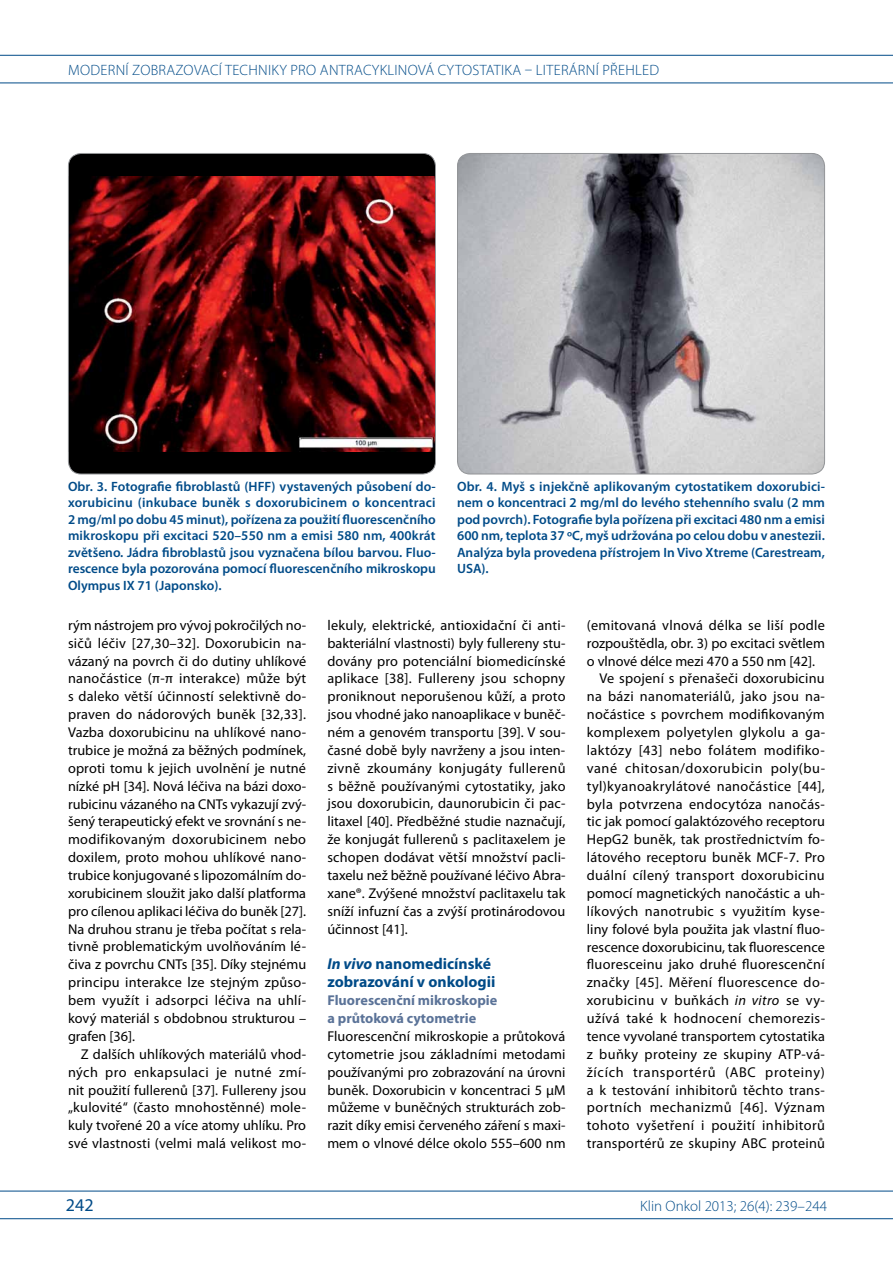
<style>
.page{position:relative;width:893px;height:1263px;background:#fff}
.page>*{position:absolute;margin:0;border:0;box-sizing:border-box;transform-origin:0 0}
.t1{font:18px "Myriad Pro";color:#004b88}
.t2{font:700 15.75px/17.9px "Myriad Pro";color:#004b88}
.t3{font:300 15px "Myriad Pro";letter-spacing:.02em;color:#004b88}
.t4{font:300 15px "Myriad Pro";color:#004b88}
.t5{font:14.25px/17.9px "Myriad Pro";letter-spacing:.02em;color:#000;text-align:justify}
.t6{font:14.25px "Myriad Pro";color:#000}
.t7{font:14.25px "Myriad Pro";letter-spacing:.04em;color:#000}
.t8{font:700 14.25px/17.9px "Myriad Pro";color:#5b7398}
.t9{font:14.25px "Myriad Pro";letter-spacing:.05em;color:#000}
.t10{font:600 13.5px/16.5px "Myriad Pro";color:#004b88;text-align:justify}
.s1{font-style:italic}
</style>
<div class="page">
<hr style="left:0;top:55px;width:893px;height:1px;background:#004b88">
<hr style="left:0;top:83px;width:893px;height:1px;background:#004b88">
<hr style="left:0;top:1191px;width:893px;height:1px;background:#004b88">
<hr style="left:0;top:1218px;width:893px;height:1px;background:#004b88">
<div style="left:68px;top:153px;width:367px;height:321px;background:#000;border-radius:13px"></div>
<img style="left:70px;top:176px;width:364px;height:275px">
<div style="left:68px;top:153px;width:368px;height:321px;border:1px solid #939598;border-radius:13px"></div>
<img style="left:457px;top:153px;width:368px;height:321px">
<div style="left:457px;top:153px;width:368px;height:321px;border:1px solid #939598;border-radius:13px"></div>
<p class="t3" style="left:68px;top:61px;width:592px">MODERNÍ ZOBRAZOVACÍ TECHNIKY PRO ANTRACYKLINOVÁ CYTOSTATIKA – LITERÁRNÍ PŘEHLED</p>
<p class="t10" style="left:68px;top:478px;width:369px">Obr. 3. Fotografie fibroblastů (HFF) vystavených působení do&shy;xorubicinu (inkubace buněk s doxorubicinem o koncentraci 2 mg/ml po dobu 45 minut), pořízena za použití fluorescenčního mikroskopu při excitaci 520–550 nm a emisi 580 nm, 400krát zvětšeno. Jádra fibroblastů jsou vyznačena bílou barvou. Fluo&shy;rescence byla pozorována pomocí fluorescenčního mikroskopu Olympus IX 71 (Japonsko).</p>
<p class="t10" style="left:457px;top:478px;width:369px">Obr. 4. Myš s injekčně aplikovaným cytostatikem doxorubici&shy;nem o koncentraci 2 mg/ml do levého stehenního svalu (2 mm pod povrch). Fotografie byla pořízena při excitaci 480 nm a emisi 600 nm, teplota 37 ºC, myš udržována po celou dobu v anestezii.<br>Analýza byla provedena přístrojem In Vivo Xtreme (Carestream, USA).</p>
<p class="t5" style="left:68px;top:616px;width:240px">rým nástrojem pro vývoj pokročilých no&shy;sičů léčiv [27,30–32]. Doxorubicin na&shy;vázaný na povrch či do dutiny uhlíkové nanočástice (π‑π interakce) může být s daleko větší účinností selektivně do&shy;praven do nádorových buněk [32,33].<br>Vazba doxorubicinu na uhlíkové nano&shy;trubice je možná za běžných podmínek, oproti tomu k jejich uvolnění je nutné nízké pH [34]. Nová léčiva na bázi doxo&shy;rubicinu vázaného na CNTs vykazují zvý&shy;šený terapeutický efekt ve srovnání s ne&shy;modifikovaným doxorubicinem nebo doxilem, proto mohou uhlíkové nano&shy;trubice konjugované s lipozomálním do&shy;xorubicinem sloužit jako další platforma pro cílenou aplikaci léčiva do buněk [27].<br>Na druhou stranu je třeba počítat s rela&shy;tivně problematickým uvolňováním lé&shy;čiva z povrchu CNTs [35]. Díky stejnému principu interakce lze stejným způso&shy;bem využít i adsorpci léčiva na uhlí&shy;kový materiál s obdobnou strukturou – grafen [36].</p>
<p class="t5" style="left:68px;top:1045px;width:240px;text-indent:13px">Z dalších uhlíkových materiálů vhod&shy;ných pro enkapsulaci je nutné zmí&shy;nit použití fullerenů [37]. Fullereny jsou „kulovité“ (často mnohostěnné) mole&shy;kuly tvořené 20 a více atomy uhlíku. Pro své vlastnosti (velmi malá velikost mo-</p>
<p class="t1" style="left:66px;top:1194px;width:29px">242</p>
<p class="t5" style="left:327px;top:616px;width:240px">lekuly, elektrické, antioxidační či anti&shy;bakteriální vlastnosti) byly fullereny stu&shy;dovány pro potenciální biomedicínské aplikace [38]. Fullereny jsou schopny proniknout neporušenou kůží, a proto jsou vhodné jako nanoaplikace v buněč&shy;ném a genovém transportu [39]. V sou&shy;časné době byly navrženy a jsou inten&shy;zivně zkoumány konjugáty fullerenů s běžně používanými cytostatiky, jako jsou doxorubicin, daunorubicin či pac&shy;litaxel [40]. Předběžné studie naznačují, že konjugát fullerenů s paclitaxelem je schopen dodávat větší množství pacli&shy;taxelu než běžně používané léčivo Abra&shy;xane®. Zvýšené množství paclitaxelu tak sníží infuzní čas a zvýší protinárodovou účinnost [41].</p>
<p class="t2" style="left:327px;top:955px;width:169px"><span class="s1">In vivo</span> nanomedicínské zobrazování v onkologii</p>
<p class="t8" style="left:327px;top:991px;width:171px">Fluorescenční mikroskopie a průtoková cytometrie</p>
<p class="t5" style="left:327px;top:1027px;width:240px">Fluorescenční mikroskopie a průtoková cytometrie jsou základními metodami používanými pro zobrazování na úrovni buněk. Doxorubicin v koncentraci 5 µM můžeme v buněčných strukturách zob&shy;razit díky emisi červeného záření s maxi&shy;mem o vlnové délce okolo 555–600 nm</p>
<p class="t5" style="left:587px;top:616px;width:240px">(emitovaná vlnová délka se liší podle</p>
<p class="t6" style="left:587px;top:634px;width:240px">rozpouštědla, obr. 3) po excitaci světlem</p>
<p class="t6" style="left:587px;top:652px;width:230px">o vlnové délce mezi 470 a 550 nm [42].</p>
<p class="t5" style="left:600px;top:669px;width:227px">Ve spojení s přenašeči doxorubicinu</p>
<p class="t5" style="left:587px;top:687px;width:240px">na bázi nanomateriálů, jako jsou na-</p>
<p class="t5" style="left:587px;top:705px;width:239px">nočástice s povrchem modifikovaným</p>
<p class="t5" style="left:587px;top:723px;width:240px">komplexem polyetylen glykolu a ga-</p>
<p class="t5" style="left:587px;top:741px;width:240px">laktózy [43] nebo folátem modifiko-</p>
<p class="t7" style="left:587px;top:759px;width:240px">vané chitosan/doxorubicin poly(bu-</p>
<p class="t5" style="left:587px;top:777px;width:239px">tyl)kyanoakrylátové nanočástice [44],</p>
<p class="t5" style="left:587px;top:794px;width:240px">byla potvrzena endocytóza nanočás-</p>
<p class="t5" style="left:587px;top:812px;width:240px">tic jak pomocí galaktózového receptoru</p>
<p class="t5" style="left:587px;top:830px;width:240px">HepG2 buněk, tak prostřednictvím fo-</p>
<p class="t5" style="left:587px;top:848px;width:240px">látového receptoru buněk MCF‑7. Pro</p>
<p class="t5" style="left:587px;top:866px;width:239px">duální cílený transport doxorubicinu</p>
<p class="t5" style="left:587px;top:884px;width:240px">pomocí magnetických nanočástic a uh-</p>
<p class="t5" style="left:587px;top:902px;width:240px">líkových nanotrubic s využitím kyse-</p>
<p class="t5" style="left:587px;top:920px;width:240px">liny folové byla použita jak vlastní fluo-</p>
<p class="t5" style="left:587px;top:937px;width:240px">rescence doxorubicinu, tak fluorescence</p>
<p class="t5" style="left:587px;top:955px;width:239px">fluoresceinu jako druhé fluorescenční</p>
<p class="t5" style="left:587px;top:973px;width:240px">značky [45]. Měření fluorescence do-</p>
<p class="t5" style="left:587px;top:991px;width:240px">xorubicinu v buňkách <span class="s1">in vitro</span> se vy-</p>
<p class="t5" style="left:587px;top:1009px;width:240px">užívá také k hodnocení chemorezis-</p>
<p class="t5" style="left:587px;top:1027px;width:240px">tence vyvolané transportem cytostatika</p>
<p class="t5" style="left:587px;top:1045px;width:240px">z buňky proteiny ze skupiny ATP‑vá-</p>
<p class="t9" style="left:587px;top:1063px;width:239px">žících transportérů (ABC proteiny)</p>
<p class="t5" style="left:587px;top:1080px;width:240px">a k testování inhibitorů těchto trans-</p>
<p class="t7" style="left:587px;top:1099px;width:240px">portních mechanizmů [46]. Význam</p>
<p class="t5" style="left:587px;top:1116px;width:240px">tohoto vyšetření i použití inhibitorů</p>
<p class="t5" style="left:587px;top:1134px;width:240px">transportérů ze skupiny ABC proteinů</p>
<p class="t4" style="left:640px;top:1197px;width:188px">KLIN ONKOL 2013; 26(4): 239–244</p>
</div>
